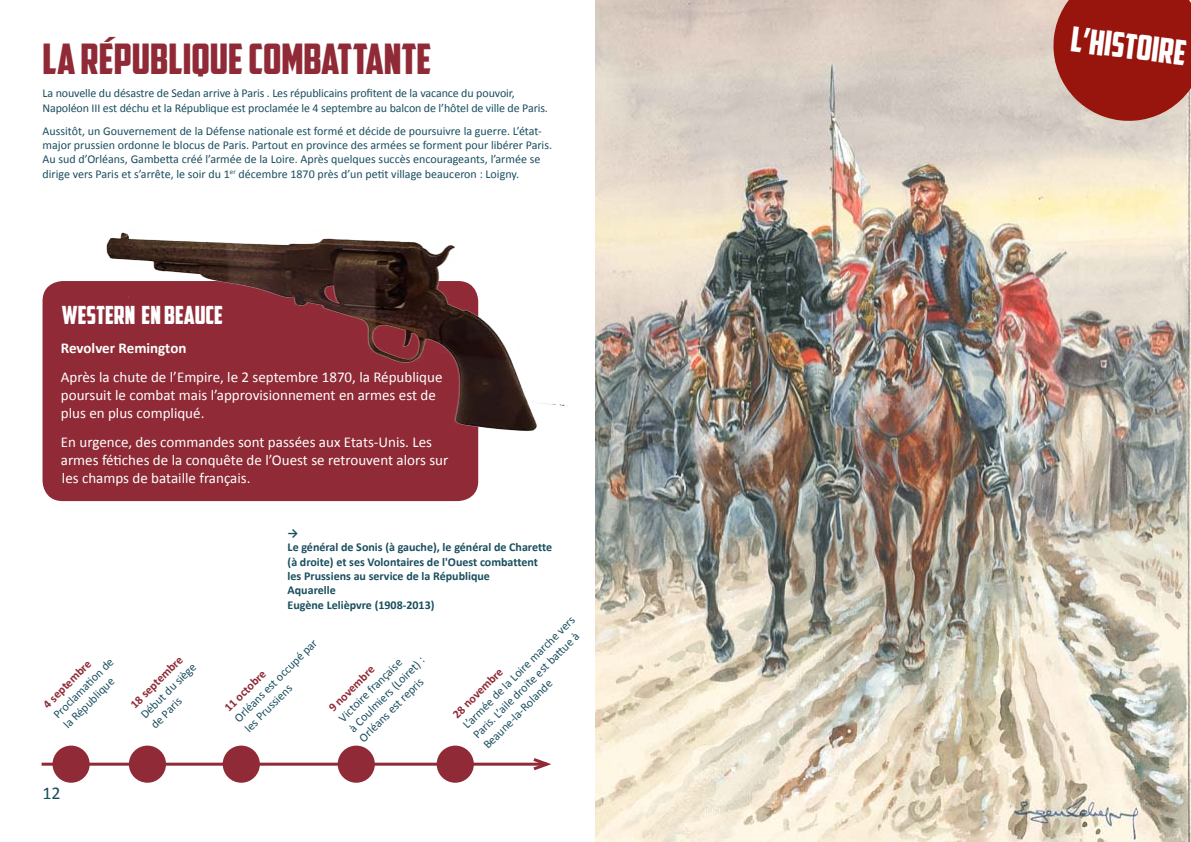
<style>
.page{position:relative;width:1191px;height:842px;background:#fff}
.page>*{position:absolute;margin:0;border:0;box-sizing:border-box;transform-origin:0 0}
.t1{font:42px "American Captain";color:#8f2a36}
.t2{font:34.5px "American Captain";color:#fff}
.t3{font:25px "American Captain";color:#fff}
.t4{font:18px "Calibri";color:#194e5e}
.t5{font:15px/18px "Calibri";color:#fff}
.t6{font:700 15px "Calibri";color:#fff}
.t7{font:12px/14.4px "Calibri";color:#194e5e}
.t8{font:700 12px/14.4px "Calibri";color:#194e5e}
.t9{font:700 12px "Calibri";color:#8f2a36}
</style>
<div class="page">
<img style="left:595px;top:0;width:596px;height:842px">
<div style="left:53px;top:746px;width:37px;height:37px;background:#8f2a36;border-radius:50%"></div>
<div style="left:129px;top:746px;width:37px;height:37px;background:#8f2a36;border-radius:50%"></div>
<div style="left:223px;top:746px;width:37px;height:37px;background:#8f2a36;border-radius:50%"></div>
<div style="left:338px;top:746px;width:37px;height:37px;background:#8f2a36;border-radius:50%"></div>
<div style="left:437px;top:746px;width:37px;height:37px;background:#8f2a36;border-radius:50%"></div>
<hr style="left:42px;top:763px;width:505px;height:3px;background:#8f2a36">
<svg style="left:530px;top:758px;width:21px;height:13px"></svg>
<svg style="left:1049px;top:0;width:142px;height:125px;background:#a4372e"></svg>
<div style="left:43px;top:281px;width:435px;height:220px;background:#8f2a36;border-radius:20px"></div>
<img style="left:106px;top:232px;width:460px;height:245px">
<h1 class="t1" style="left:43px;top:34px;width:390px">LA RÉPUBLIQUE COMBATTANTE</h1>
<p class="t7" style="left:43px;top:86px;width:507px">La nouvelle du désastre de Sedan arrive à Paris . Les républicains profitent de la vacance du pouvoir,<br>Napoléon III est déchu et la République est proclamée le 4 septembre au balcon de l’hôtel de ville de Paris.</p>
<p class="t7" style="left:43px;top:123px;width:511px">Aussitôt, un Gouvernement de la Défense nationale est formé et décide de poursuivre la guerre. L’état&shy;major prussien ordonne le blocus de Paris. Partout en province des armées se forment pour libérer Paris.<br>Au sud d’Orléans, Gambetta créé l’armée de la Loire. Après quelques succès encourageants, l’armée se dirige vers Paris et s’arrête, le soir du 1<sup>er</sup> décembre 1870 près d’un petit village beauceron : Loigny.</p>
<h3 class="t3" style="left:62px;top:300px;width:163px">WESTERN EN BEAUCE</h3>
<p class="t6" style="left:61px;top:338px;width:127px">Revolver Remington</p>
<p class="t5" style="left:61px;top:368px;width:383px">Après la chute de l’Empire, le 2 septembre 1870, la République poursuit le combat mais l’approvisionnement en armes est de plus en plus compliqué.</p>
<p class="t5" style="left:61px;top:433px;width:389px">En urgence, des commandes sont passées aux Etats-Unis. Les armes fétiches de la conquête de l’Ouest se retrouvent alors sur les champs de bataille français.</p>
<p class="t8" style="left:287px;top:526px;width:266px">→<br>Le général de Sonis (à gauche), le général de Charette (à droite) et ses Volontaires de l'Ouest combattent les Prussiens au service de la République<br>Aquarelle<br>Eugène Lelièpvre (1908-2013)</p>
<p class="t7" style="left:231px;top:715px;width:113px;rotate:-45deg">Orléans est occupé par les Prussiens</p>
<p class="t7" style="left:50px;top:711px;width:81px;rotate:-45deg">Proclamati on de la République</p>
<p class="t9" style="left:127px;top:700px;width:70px;rotate:-45deg">18 septembre</p>
<p class="t9" style="left:40px;top:700px;width:64px;rotate:-45deg">4 septembre</p>
<p class="t7" style="left:137px;top:711px;width:74px;rotate:-45deg">Début du siège de Paris</p>
<p class="t9" style="left:221px;top:704px;width:55px;rotate:-45deg">11 octobre</p>
<p class="t7" style="left:460px;top:721px;width:154px;rotate:-45deg">L’armée de la Loire marche vers<br>Paris. L’aile droite est batt ue à<br>Beaune-la-Rolande</p>
<p class="t7" style="left:336px;top:715px;width:103px;rotate:-45deg">Victoire française<br>à Coulmiers (Loiret) :<br>Orléans est repris</p>
<p class="t9" style="left:449px;top:711px;width:67px;rotate:-45deg">28 novembre</p>
<p class="t9" style="left:325px;top:704px;width:61px;rotate:-45deg">9 novembre</p>
<h3 class="t4" style="left:43px;top:782px;width:20px">12</h3>
<h2 class="t2" style="left:1074px;top:18px;width:117px;rotate:7deg">L’HISTOIRE</h2>
</div>
